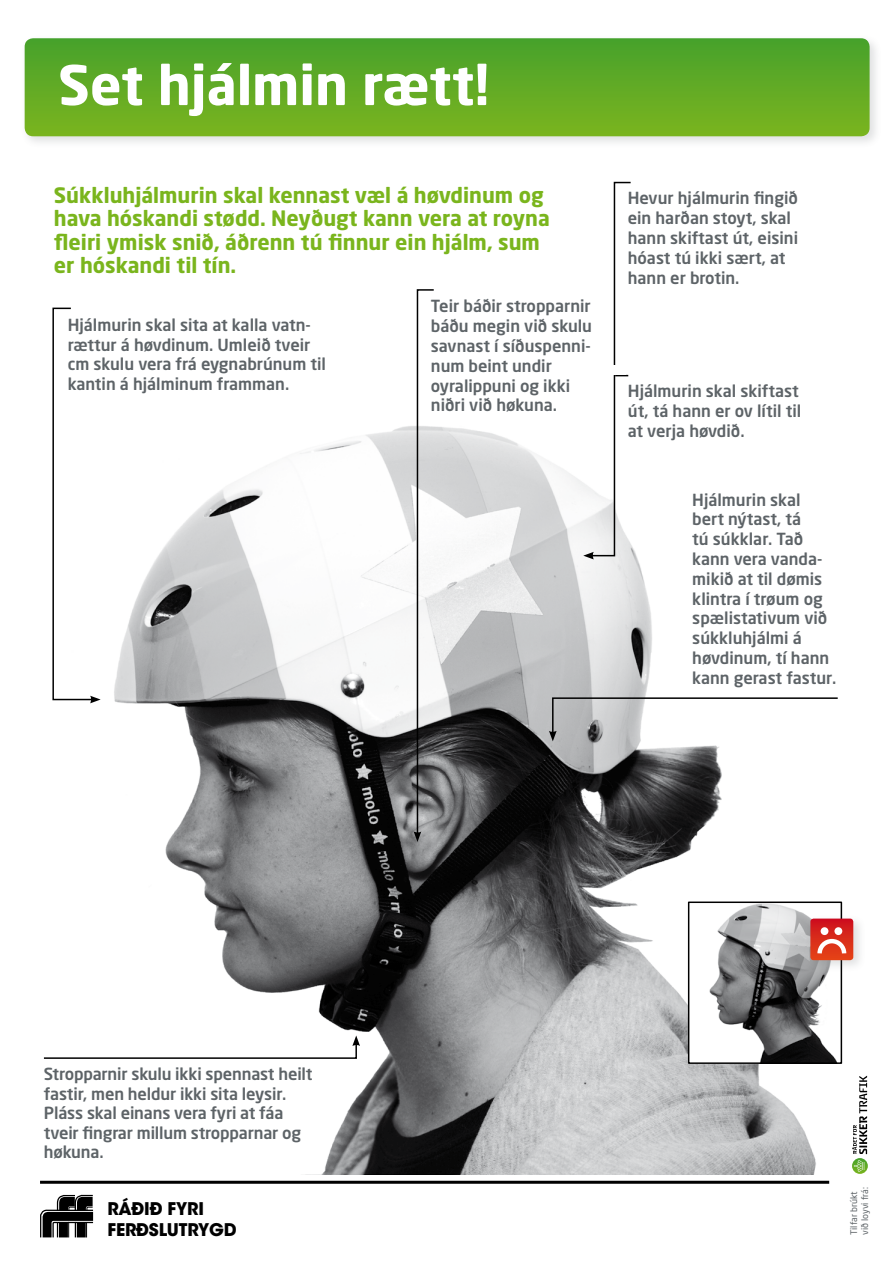
<style>
.page{position:relative;width:893px;height:1263px;background:#fff}
.page>*{position:absolute;margin:0;border:0;box-sizing:border-box;transform-origin:0 0}
.t1{font:700 54px "Neo Sans Std";color:#fff}
.t2{font:700 21px/23.2px "Neo Sans Std";color:#7ab51d}
.t3{font:700 17.4px/20.9px "ITC Avant Garde Std";letter-spacing:-.01em;color:#000}
.t4{font:500 16.5px/19.8px "Neo Sans Std";color:#5d6367}
.t5{font:9px/10.8px "Neo Sans Std";color:#5d6367}
</style>
<div class="page">
<img style="left:90px;top:426px;width:726px;height:748px">
<div style="left:21px;top:34px;width:861px;height:115px;background:#5d6367;opacity:.19"></div>
<svg style="left:25px;top:38px;width:845px;height:98px;background:#61ab25"></svg>
<img style="left:691px;top:904px;width:146px;height:157px">
<div style="left:688px;top:901px;width:154px;height:163px;border:2px solid #000"></div>
<div style="left:806px;top:914px;width:60px;height:59px;background:#5d6367;opacity:.19"></div>
<svg style="left:810px;top:918px;width:43px;height:42px;background:#dc4437"></svg>
<div style="left:821px;top:927px;width:7px;height:8px;background:#fff;border-radius:50%"></div>
<div style="left:834px;top:927px;width:8px;height:8px;background:#fff;border-radius:50%"></div>
<svg style="left:52px;top:307px;width:49px;height:396px"></svg>
<svg style="left:414px;top:289px;width:21px;height:553px"></svg>
<svg style="left:43px;top:1035px;width:317px;height:24px"></svg>
<svg style="left:549px;top:697px;width:289px;height:44px"></svg>
<svg style="left:583px;top:181px;width:49px;height:378px"></svg>
<div style="left:607px;top:365px;width:19px;height:10px;background:#fff"></div>
<hr style="left:40px;top:1181px;width:789px;height:3px;background:#000">
<svg style="left:40px;top:1194px;width:54px;height:44px"></svg>
<svg style="left:852px;top:1158px;width:16px;height:16px"></svg>
<svg style="left:854px;top:1160px;width:10px;height:11px"></svg>
<svg style="left:852px;top:1076px;width:15px;height:78px"></svg>
<h1 class="t1" style="left:58px;top:50px;width:433px">Set hjálmin rætt!</h1>
<p class="t2" style="left:54px;top:183px;width:497px">Súkkluhjálmurin skal kennast væl á høvdinum og hava hóskandi stødd. Neyðugt kann vera at royna fleiri ymisk snið, áðrenn tú finnur ein hjálm, sum er hóskandi til tín.</p>
<p class="t4" style="left:68px;top:314px;width:260px">Hjálmurin skal sita at kalla vatn&shy;rættur á høvdinum. Umleið tveir cm skulu vera frá eygnabrúnum til kantin á hjálminum framman.</p>
<p class="t4" style="left:431px;top:296px;width:163px">Teir báðir stropparnir báðu megin við skulu savnast í síðuspenni&shy;num beint undir oyralippuni og ikki niðri við høkuna.</p>
<p class="t4" style="left:628px;top:188px;width:172px">Hevur hjálmurin fingið ein harðan stoyt, skal hann skiftast út, eisini hóast tú ikki sært, at hann er brotin.</p>
<p class="t4" style="left:628px;top:381px;width:175px">Hjálmurin skal skiftast út, tá hann er ov lítil til at verja høvdið.</p>
<p class="t4" style="left:692px;top:489px;width:145px">Hjálmurin skal bert nýtast, tá<br>tú súkklar. Tað kann vera vanda&shy;mikið at til dømis klintra í trøum og spælistativum við súkkluhjálmi á høvdinum, tí hann kann gerast fastur.</p>
<p class="t4" style="left:44px;top:1064px;width:270px">Stropparnir skulu ikki spennast heilt fastir, men heldur ikki sita leysir.<br>Pláss skal einans vera fyri at fáa tveir fingrar millum stropparnar og høkuna.</p>
<p class="t3" style="left:107px;top:1198px;width:131px">RÁÐIÐ FYRI<br>FERÐSLUTRYGD</p>
<p class="t5" style="left:848px;top:1235px;width:49px;rotate:-90deg">Tilfar brúkt við loyvi frá:</p>
</div>
